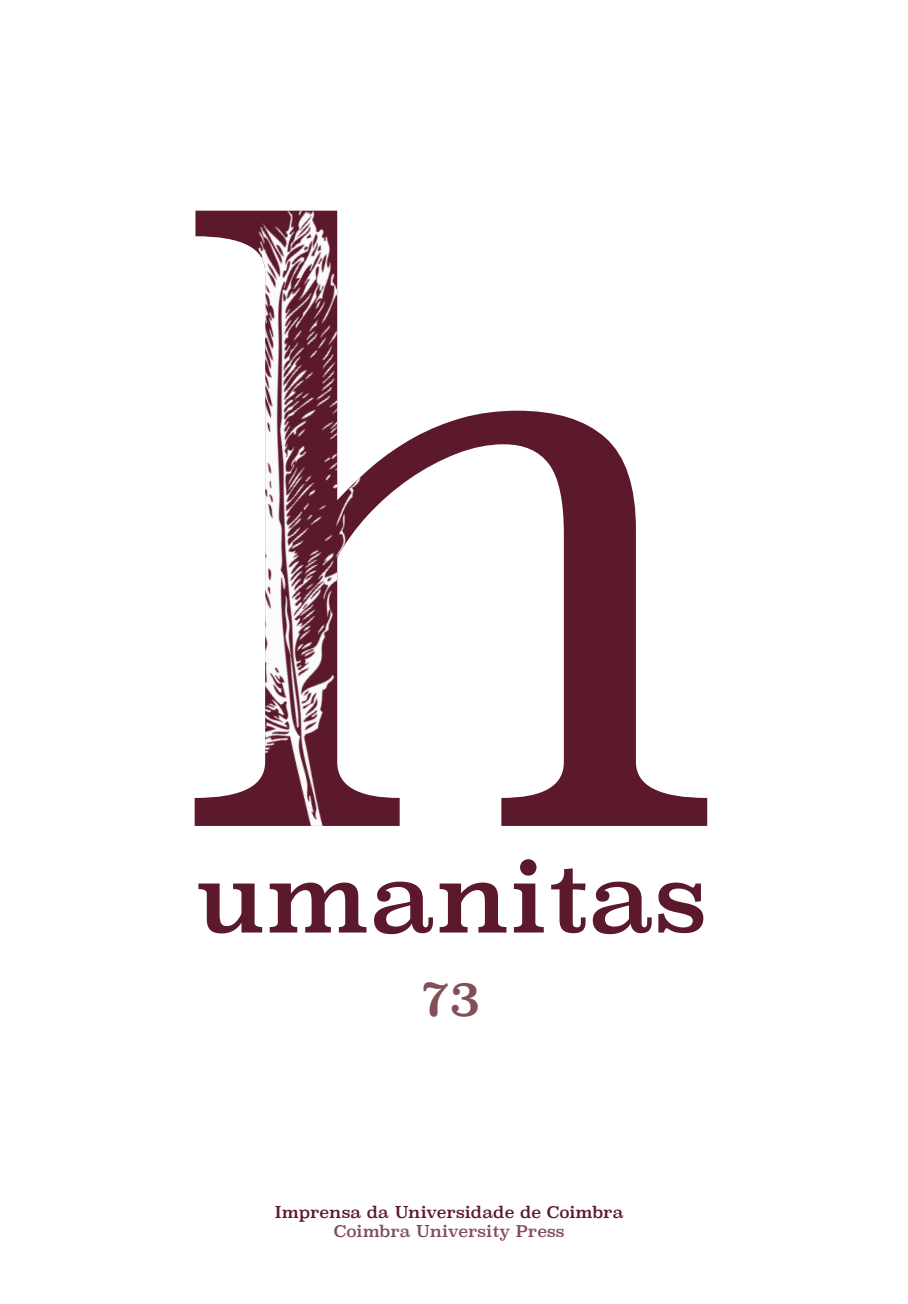
<style>
.page{position:relative;width:908px;height:1304px;background:#fff}
.page>*{position:absolute;margin:0;border:0;box-sizing:border-box;transform-origin:0 0}
.t1{font:96.2px "Superclarendon";color:#5d192c}
.t2{font:48.2px "Superclarendon";color:#814f55}
.t3{font:16px/19.2px "Superclarendon";color:#5d192c;text-align:center}
.s1{color:#814f55}
</style>
<div class="page">
<svg style="left:194px;top:414px;width:513px;height:412px"></svg>
<img style="left:195px;top:211px;width:363px;height:615px">
<p class="t1" style="left:194px;top:833px;width:514px">umanitas</p>
<p class="t2" style="left:421px;top:966px;width:60px">73</p>
<p class="t3" style="left:275px;top:1204px;width:350px">Imprensa da Universidade de Coimbra<br><span class="s1">Coimbra University Press</span></p>
</div>
